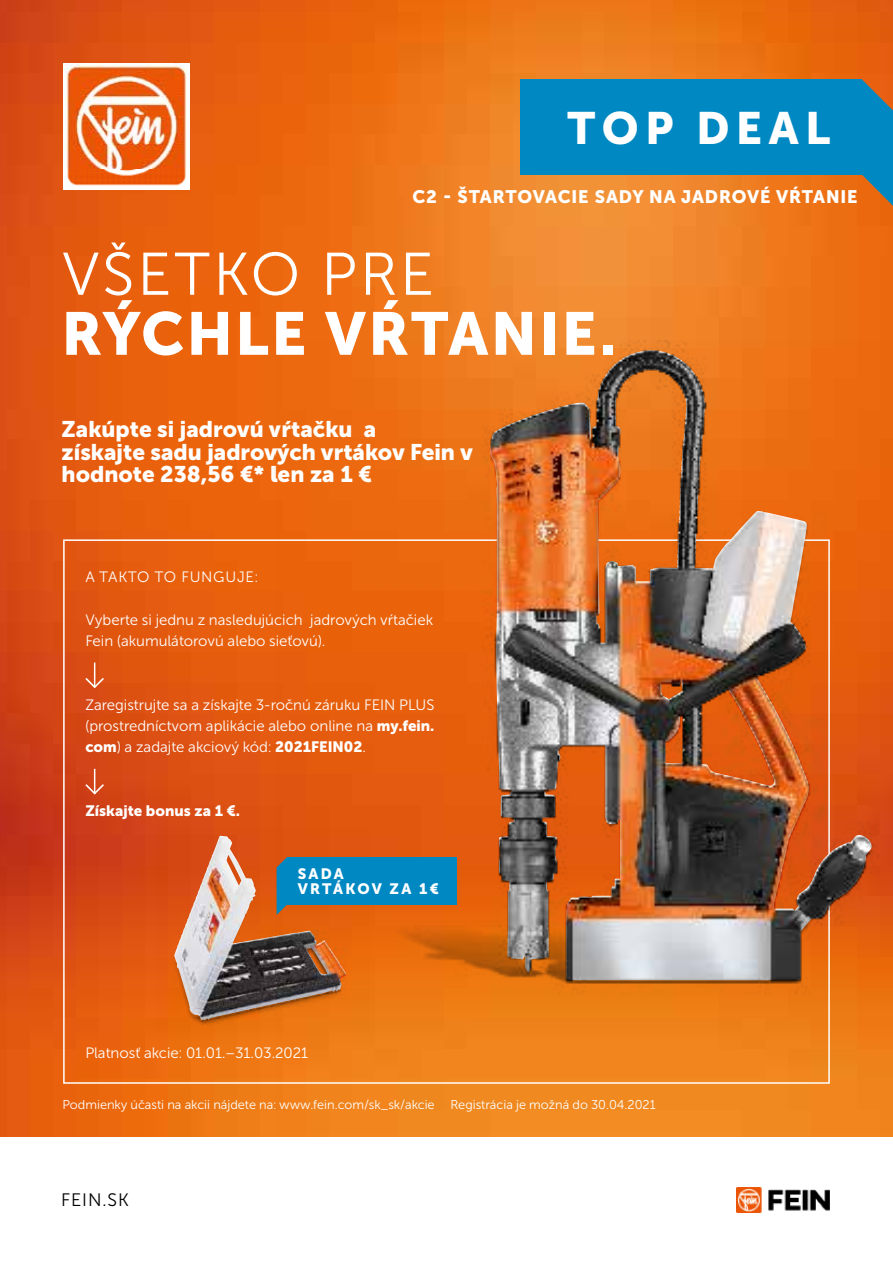
<style>
.page{position:relative;width:893px;height:1263px;background:#fff}
.page>*{position:absolute;margin:0;border:0;box-sizing:border-box;transform-origin:0 0}
.t1{font:700 60px "FEIN Corporate";letter-spacing:.05em;color:#fff}
.t2{font:300 60px "FEIN Corporate";letter-spacing:.05em;color:#fff}
.t3{font:700 45px "FEIN Corporate";letter-spacing:.15em;color:#fff}
.t4{font:700 22.5px/22.5px "FEIN Corporate";color:#fff}
.t5{font:700 18px "FEIN Corporate";letter-spacing:.05em;color:#fff}
.t6{font:300 18px "FEIN Corporate";letter-spacing:.05em;color:#000}
.t7{font:300 15px/21.3px "FEIN Corporate";color:#fff}
.t8{font:700 15px "FEIN Corporate";color:#fff}
.t9{font:300 15px "FEIN Corporate";letter-spacing:.05em;color:#fff}
.t10{font:700 15px/15px "FEIN Corporate";letter-spacing:.145em;color:#fff}
.t11{font:300 12.75px "FEIN Corporate";color:#fff}
.s1{font-weight:700}
</style>
<div class="page">
<img style="left:0;top:0;width:893px;height:1137px">
<img style="left:63px;top:63px;width:126px;height:126px">
<img style="left:737px;top:1187px;width:93px;height:25px">
<svg style="left:860px;top:80px;width:33px;height:126px"></svg>
<div style="left:520px;top:80px;width:342px;height:95px;background:#0088c2"></div>
<img style="left:276px;top:340px;width:617px;height:793px">
<img style="left:490px;top:350px;width:158px;height:392px">
<img style="left:156px;top:826px;width:214px;height:207px">
<img style="left:174px;top:836px;width:129px;height:184px">
<svg style="left:84px;top:662px;width:22px;height:27px"></svg>
<svg style="left:84px;top:769px;width:22px;height:27px"></svg>
<svg style="left:277px;top:857px;width:11px;height:58px"></svg>
<div style="left:287px;top:857px;width:170px;height:47px;background:#0088c2"></div>
<h2 class="t3" style="left:567px;top:103px;width:265px">TOP DEAL</h2>
<p class="t5" style="left:413px;top:186px;width:446px">C2 - ŠTARTOVACIE SADY NA JADROVÉ VŔTANIE</p>
<h1 class="t2" style="left:62px;top:242px;width:373px">VŠETKO PRE</h1>
<h1 class="t1" style="left:62px;top:300px;width:556px">RÝCHLE VŔTANIE.</h1>
<h3 class="t4" style="left:62px;top:418px;width:413px">Zakúpte si jadrovú vŕtačku a<br>získajte sadu jadrových vrtákov Fein v hodnote 238,56 €* len za 1 €</h3>
<p class="t9" style="left:85px;top:569px;width:174px">A TAKTO TO FUNGUJE:</p>
<p class="t7" style="left:85px;top:609px;width:349px">Vyberte si jednu z nasledujúcich jadrových vŕtačiek<br>Fein (akumulátorovú alebo sieťovú).</p>
<p class="t7" style="left:85px;top:694px;width:351px;text-align:justify">Zaregistrujte sa a získajte 3-ročnú záruku FEIN PLUS (prostredníctvom aplikácie alebo online na <span class="s1">my.fein. com</span>) a zadajte akciový kód: <span class="s1">2021FEIN02</span>.</p>
<p class="t8" style="left:85px;top:802px;width:156px">Získajte bonus za 1 €.</p>
<p class="t10" style="left:298px;top:866px;width:142px">SADA<br>VRTÁKOV ZA 1€</p>
<p class="t7" style="left:85px;top:1042px;width:225px">Platnosť akcie: 01.01.–31.03.2021</p>
<p class="t11" style="left:63px;top:1098px;width:595px">Podmienky účasti na akcii nájdete na: www.fein.com/sk_sk/akcie Registrácia je možná do 30.04.2021</p>
<p class="t6" style="left:61px;top:1190px;width:69px">FEIN.SK</p>
</div>
